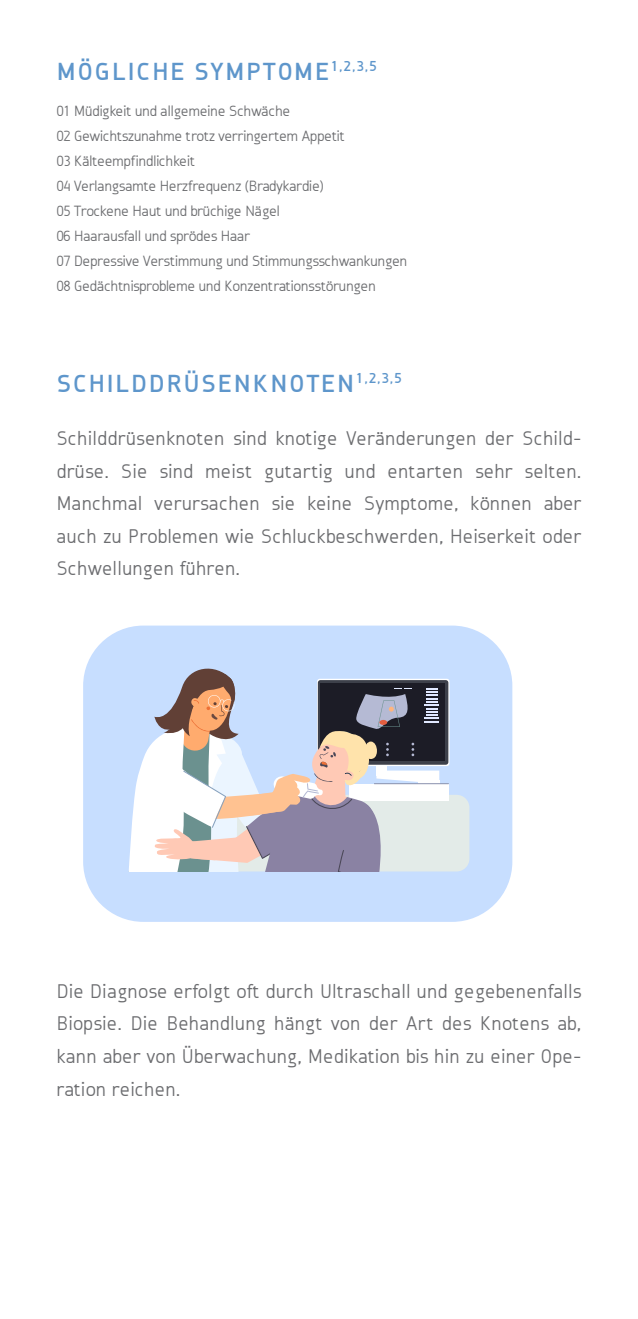
<style>
.page{position:relative;width:638px;height:1319px;background:#fff}
.page>*{position:absolute;margin:0;border:0;box-sizing:border-box;transform-origin:0 0}
.t1{font:25px "Informatic";letter-spacing:.08em;color:#5e96cb}
.t2{font:300 20px/32.5px "Informatic";letter-spacing:.03em;color:#6c6d70;text-align:justify}
.t3{font:300 15px "Informatic";color:#6c6d70}
</style>
<div class="page">
<div style="left:83px;top:625px;width:429px;height:296px;background:#c7deff;border-radius:60px"></div>
<div style="left:203px;top:794px;width:266px;height:77px;background:#e3ebe8;border-radius:13px"></div>
<svg style="left:129px;top:668px;width:320px;height:203px"></svg>
<p class="t1" style="left:57px;top:57px;width:321px">MÖGLICHE SYMPTOME<sup>1,2,3,5</sup></p>
<p class="t3" style="left:57px;top:102px;width:235px">01 Müdigkeit und allgemeine Schwäche</p>
<p class="t3" style="left:57px;top:127px;width:290px">02 Gewichtszunahme trotz verringertem Appetit</p>
<p class="t3" style="left:57px;top:152px;width:140px">03 Kälteempfindlichkeit</p>
<p class="t3" style="left:57px;top:177px;width:269px">04 Verlangsamte Herzfrequenz (Bradykardie)</p>
<p class="t3" style="left:57px;top:202px;width:225px">05 Trockene Haut und brüchige Nägel</p>
<p class="t3" style="left:57px;top:227px;width:195px">06 Haarausfall und sprödes Haar</p>
<p class="t3" style="left:57px;top:252px;width:352px">07 Depressive Verstimmung und Stimmungsschwankungen</p>
<p class="t3" style="left:57px;top:277px;width:320px">08 Gedächtnisprobleme und Konzentrationsstörungen</p>
<p class="t1" style="left:57px;top:369px;width:346px">SCHILDDRÜSENKNOTEN<sup>1,2,3,5</sup></p>
<p class="t2" style="left:57px;top:422px;width:526px">Schilddrüsenknoten sind knotige Veränderungen der Schild&shy;drüse. Sie sind meist gutartig und entarten sehr selten.<br>Manchmal verursachen sie keine Symptome, können aber auch zu Problemen wie Schluckbeschwerden, Heiserkeit oder Schwellungen führen.</p>
<p class="t2" style="left:57px;top:974px;width:526px">Die Diagnose erfolgt oft durch Ultraschall und gegebenenfalls Biopsie. Die Behandlung hängt von der Art des Knotens ab, kann aber von Überwachung, Medikation bis hin zu einer Ope&shy;ration reichen.</p>
</div>
